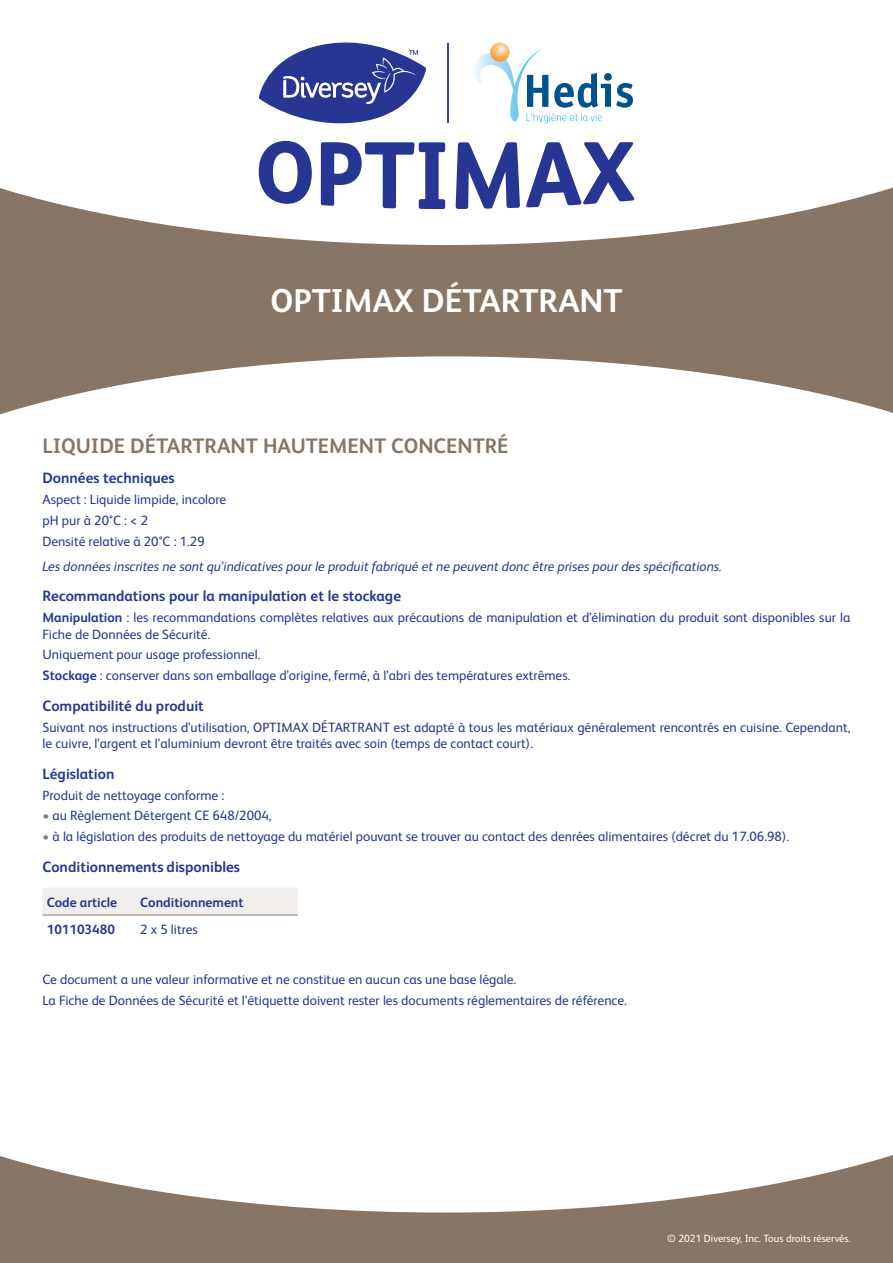
<style>
.page{position:relative;width:893px;height:1263px;background:#fff}
.page>*{position:absolute;margin:0;border:0;box-sizing:border-box;transform-origin:0 0}
.t1{font:700 33px "FS Albert Pro";color:#fff}
.t2{font:700 21px "FS Albert Pro";color:#877665}
.t3{font:700 15px "FS Albert Pro";color:#263692}
.t4{font:13.5px/20.7px "FS Albert Pro";color:#263692}
.t5{font:italic 13.5px "FS Albert Pro";color:#263692}
.t6{font:700 13.5px "FS Albert Pro";color:#263692}
.t7{font:10.5px "FS Albert Pro";color:#fff}
.s1{font-weight:700}
.s2{color:#877665}
</style>
<div class="page">
<svg style="left:0;top:181px;width:893px;height:234px;fill:#877665"></svg>
<svg style="left:0;top:1155px;width:893px;height:108px;fill:#877665"></svg>
<div style="left:43px;top:888px;width:255px;height:27px;background:#f1eeeb"></div>
<hr style="left:43px;top:915px;width:93px;height:1px;background:#877665">
<hr style="left:136px;top:915px;width:162px;height:1px;background:#877665">
<hr style="left:447px;top:43px;width:2px;height:79px;background:#263692">
<svg style="left:259px;top:141px;width:53px;height:63px"></svg>
<svg style="left:321px;top:142px;width:124px;height:67px"></svg>
<svg style="left:456px;top:142px;width:64px;height:67px"></svg>
<svg style="left:526px;top:142px;width:108px;height:65px"></svg>
<svg style="left:474px;top:49px;width:159px;height:74px"></svg>
<svg style="left:490px;top:43px;width:20px;height:19px"></svg>
<svg style="left:259px;top:43px;width:167px;height:80px"></svg>
<h1 class="t1" style="left:270px;top:278px;width:354px">OPTIMAX DÉTARTRANT</h1>
<h2 class="t2" style="left:43px;top:430px;width:467px">LIQUIDE DÉTARTRANT HAUTEMENT CONCENTRÉ</h2>
<p class="t3" style="left:43px;top:468px;width:134px">Données techniques</p>
<p class="t4" style="left:43px;top:488px;width:185px">Aspect : Liquide limpide, incolore pH pur à 20°C : &lt; 2<br>Densité relative à 20°C : 1.29</p>
<p class="t5" style="left:43px;top:556px;width:681px">Les données inscrites ne sont qu’indicatives pour le produit fabriqué et ne peuvent donc être prises pour des spécifications.</p>
<p class="t3" style="left:43px;top:586px;width:360px">Recommandations pour la manipulation et le stockage</p>
<p class="t4" style="left:43px;top:608px;width:809px;line-height:16.5px"><span class="s1">Manipulation</span> : les recommandations complètes relatives aux précautions de manipulation et d’élimination du produit sont disponibles sur la<br>Fiche de Données de Sécurité.</p>
<p class="t4" style="left:43px;top:643px;width:529px">Uniquement pour usage professionnel.<br><span class="s1">Stockage</span> : conserver dans son emballage d’origine, fermé, à l’abri des températures extrêmes.</p>
<p class="t3" style="left:43px;top:695px;width:163px">Compatibilité du produit</p>
<p class="t4" style="left:43px;top:718px;width:809px;line-height:16.5px">Suivant nos instructions d’utilisation, OPTIMAX DÉTARTRANT est adapté à tous les matériaux généralement rencontrés en cuisine. Cependant, le cuivre, l’argent et l’aluminium devront être traités avec soin (temps de contact court).</p>
<p class="t3" style="left:43px;top:763px;width:73px">Législation</p>
<p class="t4" style="left:43px;top:784px;width:183px">Produit de nettoyage conforme :</p>
<p class="t4" style="left:43px;top:804px;width:231px"><span class="s2">•</span> au Règlement Détergent CE 648/2004,</p>
<p class="t4" style="left:43px;top:825px;width:748px"><span class="s2">•</span> à la législation des produits de nettoyage du matériel pouvant se trouver au contact des denrées alimentaires (décret du 17.06.98).</p>
<p class="t3" style="left:43px;top:856px;width:199px">Conditionnements disponibles</p>
<p class="t6" style="left:47px;top:892px;width:72px">Code article</p>
<p class="t6" style="left:140px;top:892px;width:105px">Conditionnement</p>
<p class="t6" style="left:47px;top:920px;width:70px">101103480</p>
<p class="t4" style="left:140px;top:918px;width:59px">2 x 5 litres</p>
<p class="t4" style="left:43px;top:968px;width:586px">Ce document a une valeur informative et ne constitue en aucun cas une base légale.<br>La Fiche de Données de Sécurité et l’étiquette doivent rester les documents réglementaires de référence.</p>
<p class="t7" style="left:667px;top:1231px;width:185px">© 2021 Diversey, Inc. Tous droits réservés.</p>
</div>
